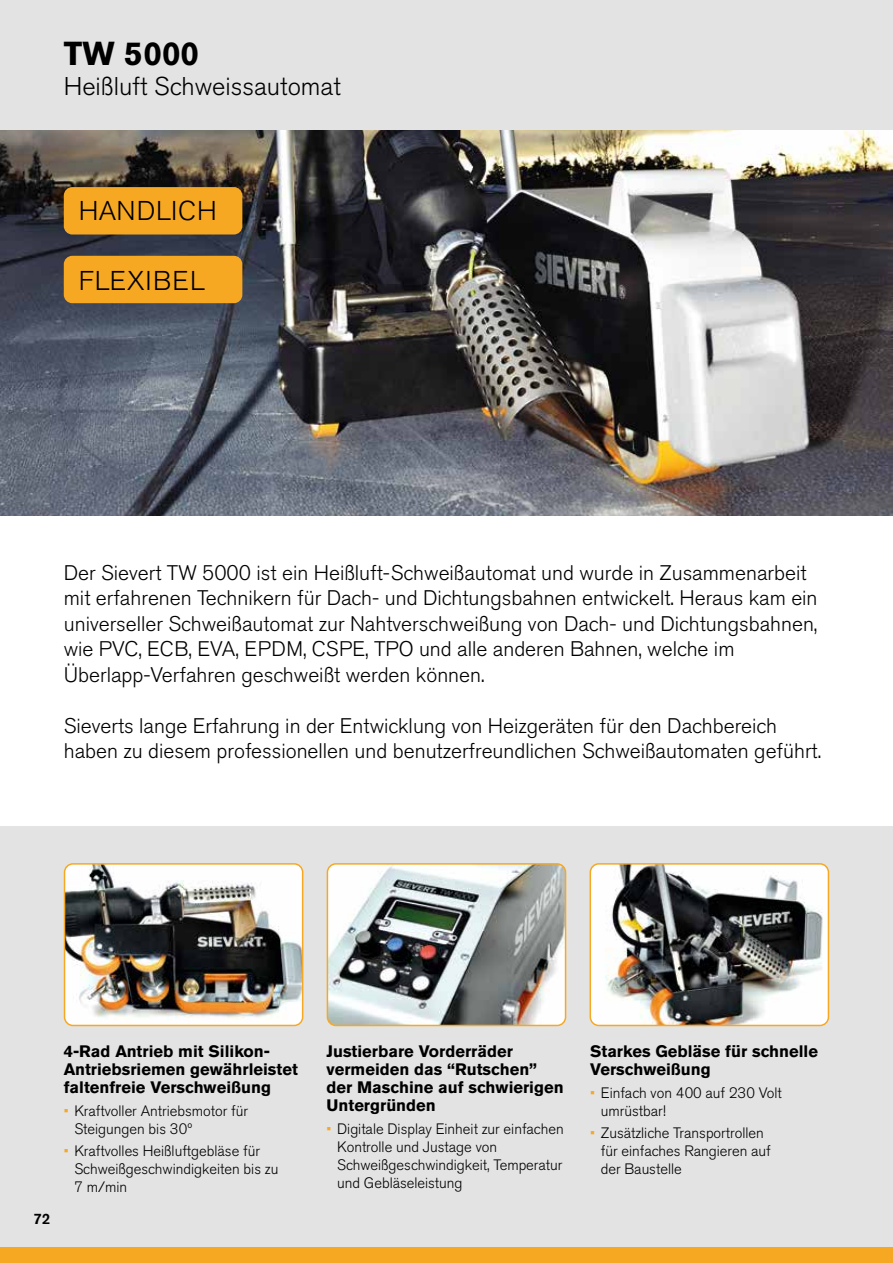
<style>
.page{position:relative;width:893px;height:1263px;background:#fff}
.page>*{position:absolute;margin:0;border:0;box-sizing:border-box;transform-origin:0 0}
.t1{font:700 33px "Akzidenz Grotesk Std";color:#000}
.t2{font:300 27px "Akzidenz Grotesk Std";letter-spacing:.03em;color:#000}
.t3{font:300 25.5px "Akzidenz Grotesk Std";color:#000}
.t4{font:300 21px/25.5px "Akzidenz Grotesk Std";color:#000}
.t5{font:700 16.5px/18px "Akzidenz Grotesk Std";color:#000}
.t6{font:300 15px/18px "Akzidenz Grotesk Std";color:#000}
.t7{font:500 15px "Akzidenz Grotesk Std";color:#000}
.s1{color:#f7a823}
</style>
<div class="page">
<div style="left:0;top:0;width:893px;height:136px;background:#e3e3e3"></div>
<div style="left:0;top:826px;width:893px;height:437px;background:#e3e3e3"></div>
<img style="left:0;top:130px;width:893px;height:385px">
<div style="left:64px;top:256px;width:178px;height:47px;background:#f7a823;border-radius:9px"></div>
<div style="left:64px;top:187px;width:178px;height:47px;background:#f7a823;border-radius:9px"></div>
<img style="left:327px;top:864px;width:239px;height:161px">
<div style="left:327px;top:863px;width:239px;height:163px;border:2px solid #f7a823;border-radius:9px"></div>
<img style="left:590px;top:864px;width:238px;height:161px">
<div style="left:590px;top:863px;width:239px;height:163px;border:2px solid #f7a823;border-radius:9px"></div>
<img style="left:65px;top:864px;width:238px;height:161px">
<div style="left:64px;top:863px;width:239px;height:163px;border:2px solid #f7a823;border-radius:9px"></div>
<div style="left:0;top:1248px;width:893px;height:15px;background:#f7a823"></div>
<h1 class="t1" style="left:64px;top:35px;width:137px">TW 5000</h1>
<p class="t3" style="left:64px;top:72px;width:279px">Heißluft Schweissautomat</p>
<p class="t2" style="left:79px;top:196px;width:139px">HANDLICH</p>
<p class="t2" style="left:79px;top:265px;width:128px">FLEXIBEL</p>
<p class="t4" style="left:64px;top:560px;width:755px">Der Sievert TW 5000 ist ein Heißluft-Schweißautomat und wurde in Zusammenarbeit mit erfahrenen Technikern für Dach- und Dichtungsbahnen entwickelt. Heraus kam ein universeller Schweißautomat zur Nahtverschweißung von Dach- und Dichtungsbahnen, wie PVC, ECB, EVA, EPDM, CSPE, TPO und alle anderen Bahnen, welche im Überlapp-Verfahren geschweißt werden können.</p>
<p class="t4" style="left:64px;top:713px;width:759px">Sieverts lange Erfahrung in der Entwicklung von Heizgeräten für den Dachbereich haben zu diesem professionellen und benutzerfreundlichen Schweißautomaten geführt.</p>
<p class="t7" style="left:34px;top:1209px;width:18px">72</p>
<p class="t5" style="left:64px;top:1042px;width:236px">4-Rad Antrieb mit Silikon-<br>Antriebsriemen gewährleistet faltenfreie Verschweißung</p>
<p class="t6" style="left:74px;top:1101px;width:175px;text-indent:-11px"><span class="s1">•</span> Kraftvoller Antriebsmotor für<br>Steigungen bis 30º</p>
<p class="t6" style="left:74px;top:1142px;width:205px;text-indent:-11px"><span class="s1">•</span> Kraftvolles Heißluftgebläse für<br>Schweißgeschwindigkeiten bis zu<br>7 m/min</p>
<p class="t5" style="left:327px;top:1042px;width:239px">Justierbare Vorderräder vermeiden das “Rutschen” der Maschine auf schwierigen<br>Untergründen</p>
<p class="t6" style="left:337px;top:1119px;width:228px;text-indent:-11px"><span class="s1">•</span> Digitale Display Einheit zur einfachen<br>Kontrolle und Justage von<br>Schweißgeschwindigkeit, Temperatur und Gebläseleistung</p>
<p class="t5" style="left:590px;top:1042px;width:229px">Starkes Gebläse für schnelle<br>Verschweißung</p>
<p class="t6" style="left:601px;top:1083px;width:182px;text-indent:-11px"><span class="s1">•</span> Einfach von 400 auf 230 Volt umrüstbar!</p>
<p class="t6" style="left:601px;top:1124px;width:172px;text-indent:-11px"><span class="s1">•</span> Zusätzliche Transportrollen für einfaches Rangieren auf der Baustelle</p>
</div>
